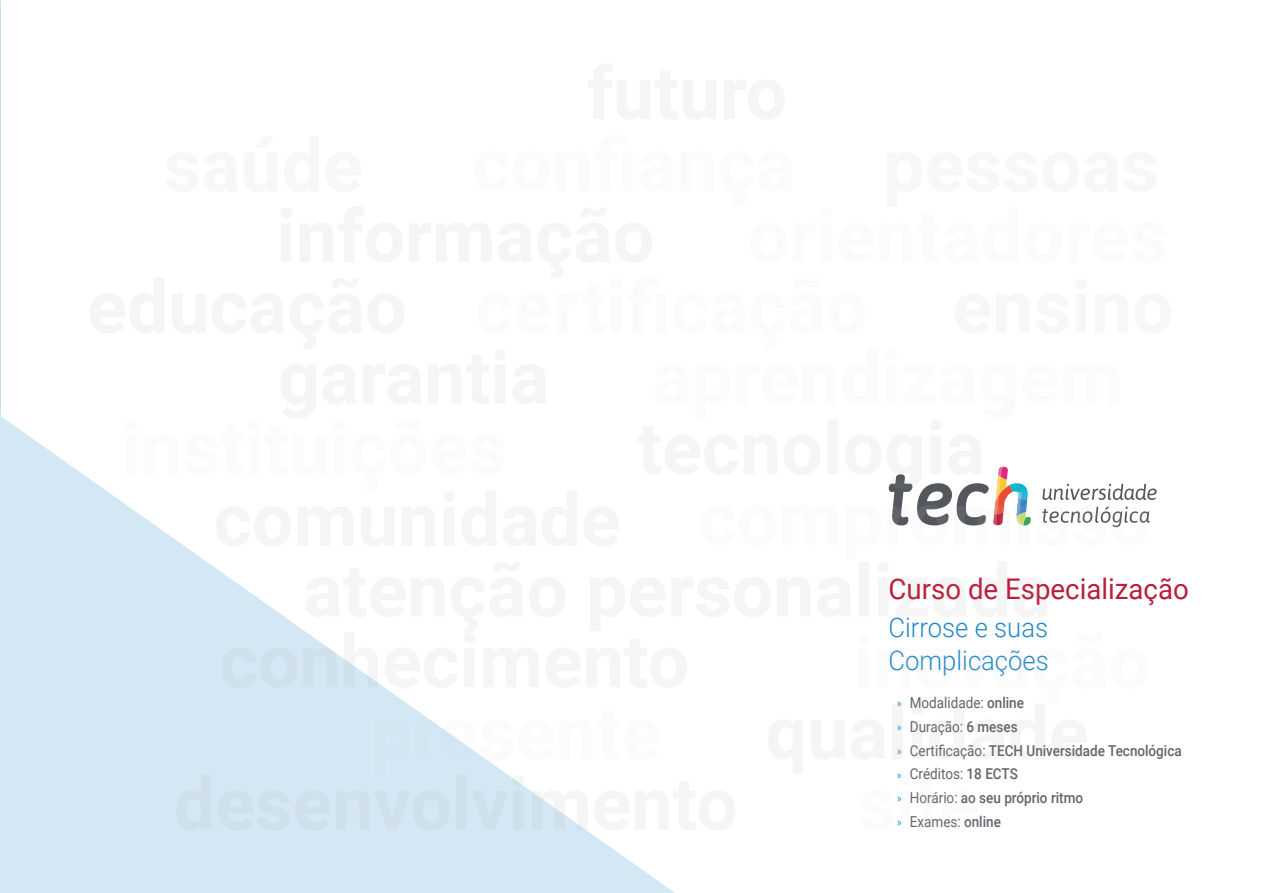
<style>
.page{position:relative;width:1263px;height:893px;background:#fff}
.page>*{position:absolute;margin:0;border:0;box-sizing:border-box;transform-origin:0 0}
.t1{font:28.5px "Roboto";color:#ba1e3c}
.t2{font:300 27px/33px "Roboto";color:#2488c9;scale:.95 1}
.t3{font:500 15px/23.7px "Roboto";color:#61646a;scale:.9 1}
.s1{font-family:"Myriad Pro";font-weight:400;font-size:12px;color:#2488c9}
.s2{font-weight:400}
</style>
<div class="page">
<svg style="left:0;top:416px;width:675px;height:477px;background:#d9eaf5"></svg>
<svg style="left:306px;top:561px;width:369px;height:71px"></svg>
<svg style="left:222px;top:632px;width:453px;height:56px"></svg>
<svg style="left:176px;top:711px;width:499px;height:119px"></svg>
<svg style="left:90px;top:416px;width:1067px;height:144px"></svg>
<h1 class="t1" style="left:888px;top:569px;width:302px">Curso de Especialização</h1>
<h2 class="t2" style="left:888px;top:610px;width:170px">Cirrose e suas<br>Complicações</h2>
<p class="t3" style="left:897px;top:690px;width:318px"><span class="s1">»</span> <span class="s2">Modalidade:</span> online<br><span class="s1">»</span> <span class="s2">Duração:</span> 6 meses<br><span class="s1">»</span> <span class="s2">Certificação:</span> TECH Universidade Tecnológica <span class="s1">»</span> <span class="s2">Créditos:</span> 18 ECTS<br><span class="s1">»</span> <span class="s2">Horário:</span> ao seu próprio ritmo<br><span class="s1">»</span> <span class="s2">Exames:</span> online</p>
</div>
